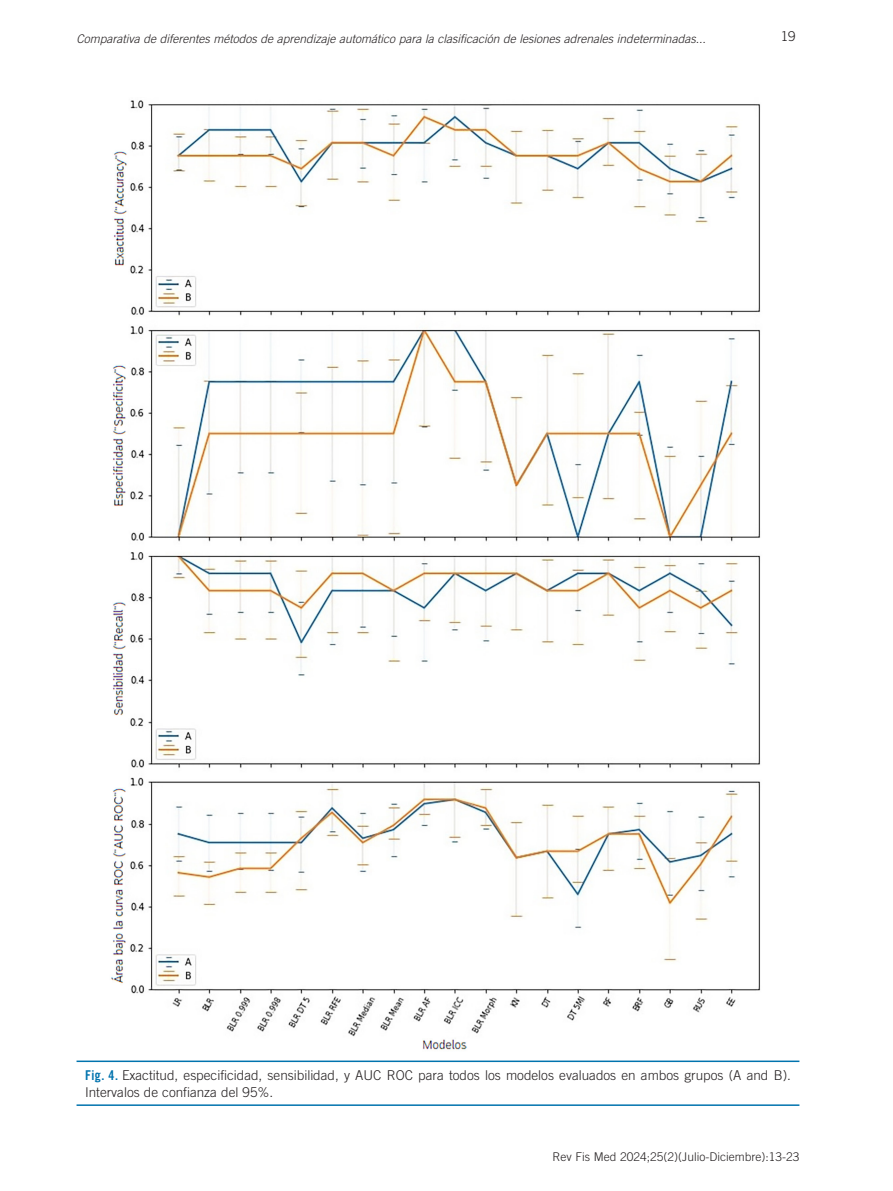
<style>
.page{position:relative;width:893px;height:1191px;background:#fff}
.page>*{position:absolute;margin:0;border:0;box-sizing:border-box;transform-origin:0 0}
.Figura_pie_IG{font:300 13.5px/16.2px "Trade Gothic";color:#231f20}
.t1{font:italic 300 12px "Trade Gothic";color:#231f20}
.t2{font:300 12px "Trade Gothic";color:#231f20}
.s1{font-family:"Trade Gothic Bold Cond Twenty 10";font-weight:400;color:#0073ae}
</style>
<div class="page">
<hr style="left:77px;top:1060px;width:722px;height:2px;background:#0073ae">
<hr style="left:77px;top:1104px;width:722px;height:2px;background:#0073ae">
<img style="left:111px;top:100px;width:650px;height:950px">
<p class="t1" style="left:77px;top:31px;width:631px">Comparativa de diferentes métodos de aprendizaje automático para la clasificación de lesiones adrenales indeterminadas...</p>
<p class="Figura_pie_IG" style="left:781px;top:28px;width:17px">19</p>
<p class="Figura_pie_IG" style="left:85px;top:1067px;width:707px"><span class="s1">Fig. 4.</span> Exactitud, especificidad, sensibilidad, y AUC ROC para todos los modelos evaluados en ambos grupos (A and B).<br>Intervalos de confianza del 95%.</p>
<p class="t2" style="left:552px;top:1149px;width:249px">Rev Fis Med 2024;25(2)(Julio-Diciembre):13-23</p>
</div>
